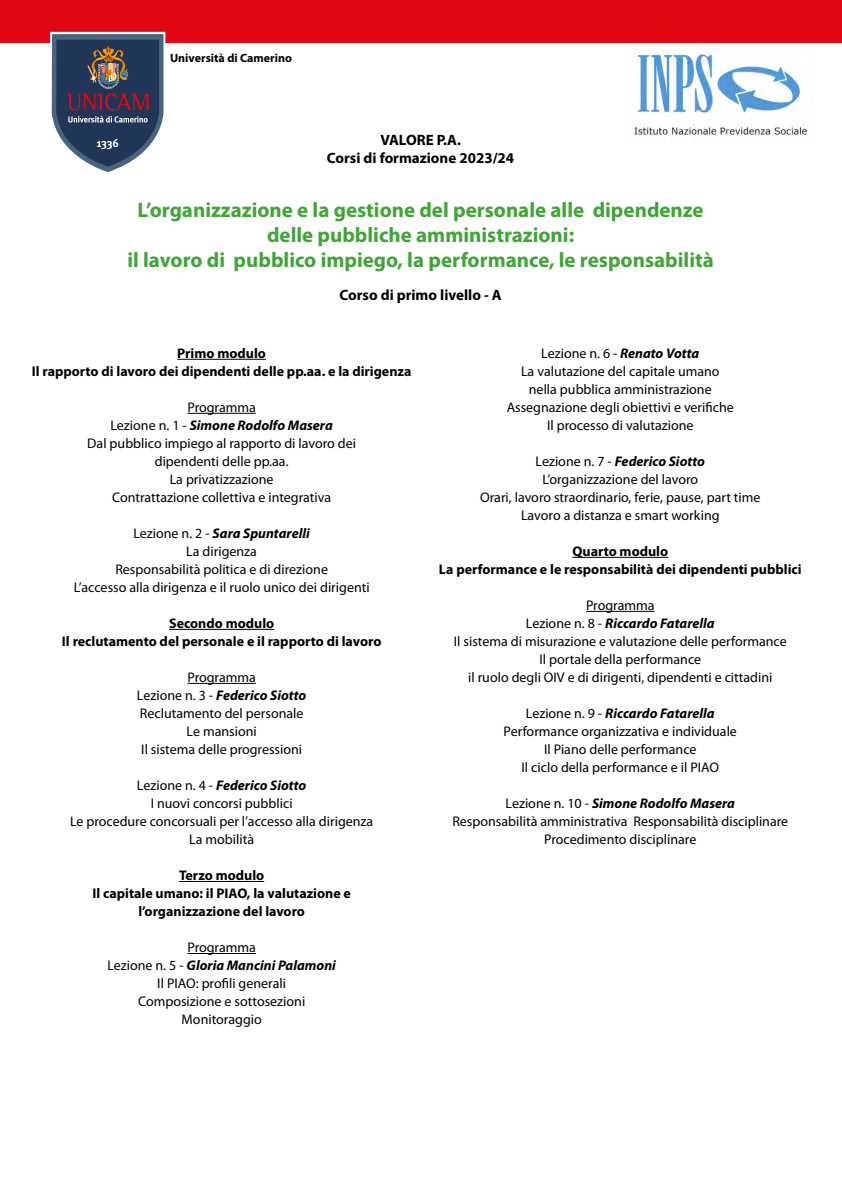
<style>
.page{position:relative;width:842px;height:1191px;background:#fff}
.page>*{position:absolute;margin:0;border:0;box-sizing:border-box;transform-origin:0 0}
.t1{font:700 21px/25.2px "Myriad Pro";color:#3fa535;text-align:center}
.t2{font:700 15px/18px "Myriad Pro";color:#000;text-align:center}
.t3{font:14px/18px "Myriad Pro";color:#000;text-align:center}
.t4{font:700 14px/18px "Myriad Pro";color:#000;text-align:center}
.t5{font:700 12px "Myriad Pro";color:#000}
.s1{font-weight:700;font-style:italic}
</style>
<div class="page">
<div style="left:0;top:0;width:842px;height:42px;background:#e30613"></div>
<svg style="left:50px;top:32px;width:115px;height:140px;background:#5b6478"></svg>
<img style="left:633px;top:53px;width:174px;height:85px">
<hr style="left:177px;top:359px;width:89px;height:1px;background:#000">
<hr style="left:187px;top:413px;width:69px;height:1px;background:#000">
<hr style="left:169px;top:629px;width:105px;height:1px;background:#000">
<hr style="left:187px;top:683px;width:69px;height:1px;background:#000">
<hr style="left:179px;top:881px;width:85px;height:1px;background:#000">
<hr style="left:187px;top:953px;width:69px;height:1px;background:#000">
<hr style="left:572px;top:557px;width:96px;height:1px;background:#000">
<hr style="left:586px;top:611px;width:68px;height:1px;background:#000">
<p class="t5" style="left:170px;top:50px;width:123px">Università di Camerino</p>
<p class="t2" style="left:327px;top:130px;width:189px">VALORE P.A.<br>Corsi di formazione 2023/24</p>
<h1 class="t1" style="left:127px;top:196px;width:588px">L’organizzazione e la gestione del personale alle dipendenze delle pubbliche amministrazioni:<br>il lavoro di pubblico impiego, la performance, le responsabilità</h1>
<p class="t2" style="left:340px;top:286px;width:164px">Corso di primo livello - A</p>
<p class="t4" style="left:32px;top:344px;width:381px">Primo modulo<br>Il rapporto di lavoro dei dipendenti delle pp.aa. e la dirigenza</p>
<p class="t3" style="left:87px;top:398px;width:270px">Programma<br>Lezione n. 1 - <span class="s1">Simone Rodolfo Masera<br></span>Dal pubblico impiego al rapporto di lavoro dei dipendenti delle pp.aa.<br>La privatizzazione<br>Contrattazione collettiva e integrativa</p>
<p class="t3" style="left:74px;top:524px;width:297px">Lezione n. 2 - <span class="s1">Sara Spuntarelli<br></span>La dirigenza<br>Responsabilità politica e di direzione<br>L’accesso alla dirigenza e il ruolo unico dei dirigenti</p>
<p class="t4" style="left:62px;top:614px;width:321px">Secondo modulo<br>Il reclutamento del personale e il rapporto di lavoro</p>
<p class="t3" style="left:137px;top:668px;width:171px">Programma<br>Lezione n. 3 - <span class="s1">Federico Siotto<br></span>Reclutamento del personale<br>Le mansioni<br>Il sistema delle progressioni</p>
<p class="t3" style="left:70px;top:776px;width:305px">Lezione n. 4 - <span class="s1">Federico Siotto<br></span>I nuovi concorsi pubblici<br>Le procedure concorsuali per l’accesso alla dirigenza<br>La mobilità</p>
<p class="t4" style="left:92px;top:866px;width:260px">Terzo modulo<br>Il capitale umano: il PIAO, la valutazione e l’organizzazione del lavoro</p>
<p class="t3" style="left:107px;top:938px;width:230px">Programma<br>Lezione n. 5 - <span class="s1">Gloria Mancini Palamoni<br></span>Il PIAO: profili generali<br>Composizione e sottosezioni<br>Monitoraggio</p>
<p class="t3" style="left:507px;top:344px;width:229px">Lezione n. 6 - <span class="s1">Renato Votta<br></span>La valutazione del capitale umano nella pubblica amministrazione<br>Assegnazione degli obiettivi e verifiche<br>Il processo di valutazione</p>
<p class="t3" style="left:480px;top:452px;width:282px">Lezione n. 7 - <span class="s1">Federico Siotto<br></span>L’organizzazione del lavoro<br>Orari, lavoro straordinario, ferie, pause, part time Lavoro a distanza e smart working</p>
<p class="t4" style="left:439px;top:542px;width:364px">Quarto modulo<br>La performance e le responsabilità dei dipendenti pubblici</p>
<p class="t3" style="left:454px;top:596px;width:334px">Programma<br>Lezione n. 8 - <span class="s1">Riccardo Fatarella<br></span>Il sistema di misurazione e valutazione delle performance Il portale della performance<br>il ruolo degli OIV e di dirigenti, dipendenti e cittadini</p>
<p class="t3" style="left:504px;top:704px;width:235px">Lezione n. 9 - <span class="s1">Riccardo Fatarella </span>Performance organizzativa e individuale Il Piano delle performance<br>Il ciclo della performance e il PIAO</p>
<p class="t3" style="left:452px;top:794px;width:337px">Lezione n. 10 - <span class="s1">Simone Rodolfo Masera<br></span>Responsabilità amministrativa Responsabilità disciplinare<br>Procedimento disciplinare</p>
</div>
